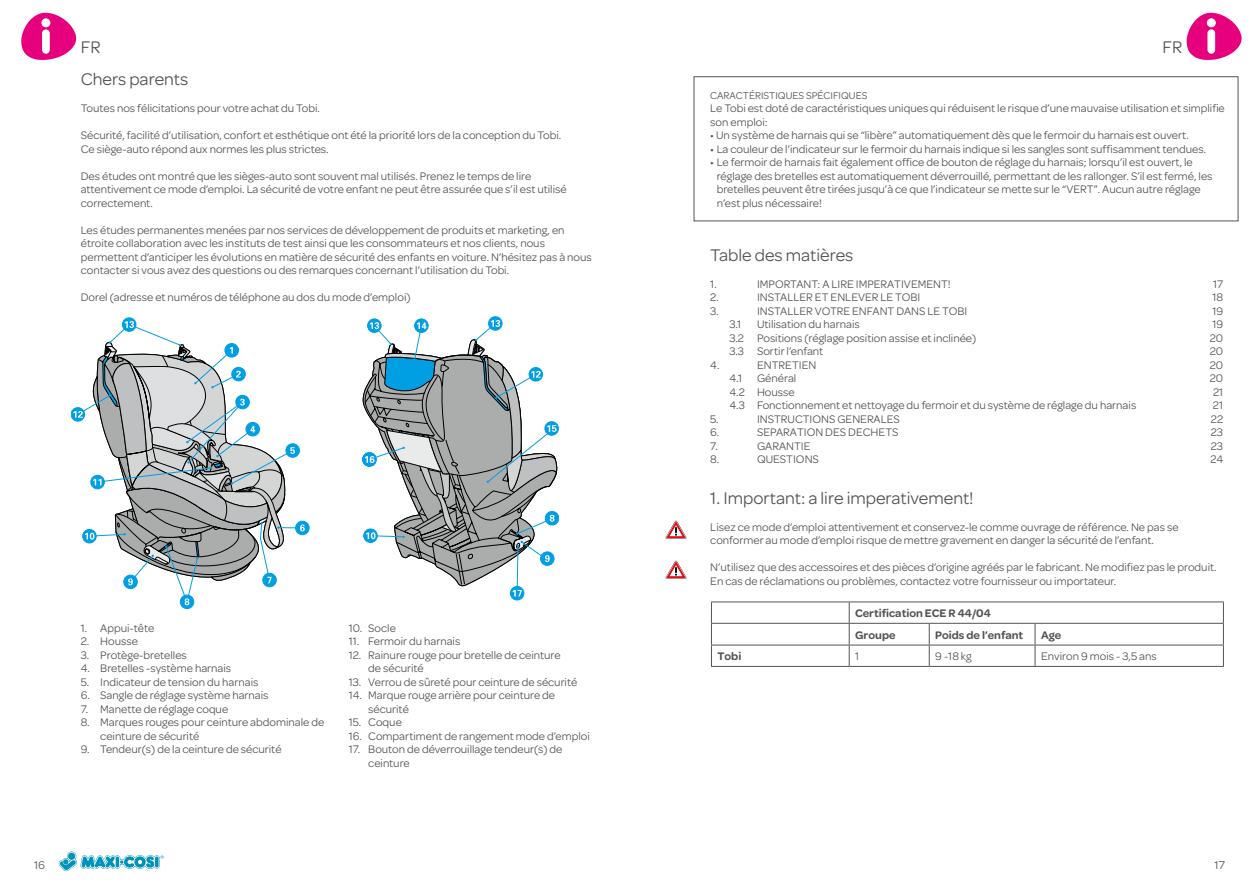
<style>
.page{position:relative;width:1259px;height:893px;background:#fff}
.page>*{position:absolute;margin:0;border:0;box-sizing:border-box;transform-origin:0 0}
.t1{font:18px "Omnes";color:#535454}
.t2{font:12px "Omnes";color:#535454}
.t3{font:11.7px/13.5px "Omnes";color:#535454}
.t4{font:600 11.7px/21.3px "Omnes";color:#535454}
.t5{font:10.5px "Omnes";color:#535454}
</style>
<div class="page">
<svg style="left:21px;top:12px;width:56px;height:48px"></svg>
<svg style="left:1186px;top:12px;width:56px;height:48px"></svg>
<svg style="left:59px;top:851px;width:105px;height:20px"></svg>
<div style="left:488px;top:317px;width:14px;height:13px;background:#009fe4;border-radius:50%"></div>
<div style="left:488px;top:317px;width:14px;height:13px;border:1px solid #009fe4;border-radius:50%"></div>
<svg style="left:510px;top:586px;width:14px;height:14px"></svg>
<div style="left:510px;top:586px;width:14px;height:14px;border:1px solid #009fe4;border-radius:50%"></div>
<div style="left:545px;top:422px;width:13px;height:13px;border:1px solid #009fe4;border-radius:50%"></div>
<div style="left:362px;top:453px;width:14px;height:13px;border:1px solid #009fe4;border-radius:50%"></div>
<div style="left:367px;top:319px;width:14px;height:13px;border:1px solid #009fe4;border-radius:50%"></div>
<div style="left:414px;top:319px;width:14px;height:13px;border:1px solid #009fe4;border-radius:50%"></div>
<div style="left:545px;top:511px;width:14px;height:14px;border:1px solid #009fe4;border-radius:50%"></div>
<svg style="left:364px;top:320px;width:193px;height:276px"></svg>
<div style="left:296px;top:521px;width:13px;height:14px;background:#009fe4;border-radius:50%"></div>
<div style="left:295px;top:521px;width:14px;height:14px;border:1px solid #009fe4;border-radius:50%"></div>
<div style="left:180px;top:595px;width:14px;height:14px;background:#009fe4;border-radius:50%"></div>
<div style="left:180px;top:595px;width:14px;height:14px;border:1px solid #009fe4;border-radius:50%"></div>
<div style="left:122px;top:318px;width:14px;height:13px;background:#009fe4;border-radius:50%"></div>
<div style="left:122px;top:318px;width:14px;height:13px;border:1px solid #009fe4;border-radius:50%"></div>
<div style="left:71px;top:408px;width:14px;height:13px;border:1px solid #009fe4;border-radius:50%"></div>
<svg style="left:73px;top:321px;width:232px;height:284px"></svg>
<svg style="left:665px;top:521px;width:21px;height:18px"></svg>
<svg style="left:665px;top:561px;width:21px;height:18px"></svg>
<hr style="left:711px;top:623px;width:138px;height:1px;background:#535454">
<hr style="left:849px;top:623px;width:80px;height:1px;background:#535454">
<hr style="left:929px;top:623px;width:106px;height:1px;background:#535454">
<hr style="left:1035px;top:623px;width:188px;height:1px;background:#535454">
<hr style="left:711px;top:645px;width:138px;height:1px;background:#535454">
<hr style="left:849px;top:645px;width:80px;height:1px;background:#535454">
<hr style="left:929px;top:645px;width:106px;height:1px;background:#535454">
<hr style="left:1035px;top:645px;width:188px;height:1px;background:#535454">
<hr style="left:711px;top:602px;width:138px;height:1px;background:#535454">
<hr style="left:849px;top:602px;width:80px;height:1px;background:#535454">
<hr style="left:929px;top:602px;width:106px;height:1px;background:#535454">
<hr style="left:1035px;top:602px;width:188px;height:1px;background:#535454">
<svg style="left:711px;top:602px;width:1px;height:64px"></svg>
<svg style="left:849px;top:602px;width:1px;height:64px"></svg>
<svg style="left:929px;top:624px;width:1px;height:42px"></svg>
<svg style="left:1034px;top:624px;width:1px;height:42px"></svg>
<svg style="left:1223px;top:602px;width:1px;height:64px"></svg>
<hr style="left:711px;top:666px;width:138px;height:1px;background:#535454">
<hr style="left:849px;top:666px;width:80px;height:1px;background:#535454">
<hr style="left:929px;top:666px;width:106px;height:1px;background:#535454">
<hr style="left:1035px;top:666px;width:188px;height:1px;background:#535454">
<h1 class="t1" style="left:81px;top:38px;width:21px">FR</h1>
<h1 class="t1" style="left:1162px;top:38px;width:21px">FR</h1>
<h1 class="t1" style="left:81px;top:69px;width:109px">Chers parents</h1>
<p class="t3" style="left:81px;top:102px;width:241px">Toutes nos félicitations pour votre achat du Tobi.</p>
<p class="t3" style="left:81px;top:129px;width:482px">Sécurité, facilité d’utilisation, confort et esthétique ont été la priorité lors de la conception du Tobi.<br>Ce siège-auto répond aux normes les plus strictes.</p>
<p class="t3" style="left:81px;top:169px;width:487px">Des études ont montré que les sièges-auto sont souvent mal utilisés. Prenez le temps de lire attentivement ce mode d’emploi. La sécurité de votre enfant ne peut être assurée que s’il est utilisé correctement.</p>
<p class="t3" style="left:81px;top:223px;width:512px">Les études permanentes menées par nos services de développement de produits et marketing, en étroite collaboration avec les instituts de test ainsi que les consommateurs et nos clients, nous permettent d’anticiper les évolutions en matière de sécurité des enfants en voiture. N’hésitez pas à nous contacter si vous avez des questions ou des remarques concernant l’utilisation du Tobi.</p>
<p class="t3" style="left:81px;top:291px;width:331px">Dorel (adresse et numéros de téléphone au dos du mode d’emploi)</p>
<p class="t5" style="left:710px;top:89px;width:159px">CARACTÉRISTIQUES SPÉCIFIQUES</p>
<p class="t3" style="left:710px;top:102px;width:516px">Le Tobi est doté de caractéristiques uniques qui réduisent le risque d’une mauvaise utilisation et simplifie son emploi:</p>
<p class="t3" style="left:710px;top:129px;width:480px">• Un système de harnais qui se “libère” automatiquement dès que le fermoir du harnais est ouvert.</p>
<p class="t3" style="left:710px;top:142px;width:497px">• La couleur de l’indicateur sur le fermoir du harnais indique si les sangles sont suffisamment tendues.</p>
<p class="t3" style="left:716px;top:156px;width:497px;text-indent:-6px">• Le fermoir de harnais fait également office de bouton de réglage du harnais; lorsqu’il est ouvert, le réglage des bretelles est automatiquement déverrouillé, permettant de les rallonger. S’il est fermé, les bretelles peuvent être tirées jusqu’à ce que l’indicateur se mette sur le “VERT”. Aucun autre réglage n’est plus nécessaire!</p>
<h1 class="t1" style="left:710px;top:245px;width:145px">Table des matières</h1>
<p class="t3" style="left:710px;top:277px;width:8px">1.</p>
<p class="t3" style="left:757px;top:277px;width:195px">IMPORTANT: A LIRE IMPERATIVEMENT!</p>
<p class="t3" style="left:1213px;top:277px;width:12px">17</p>
<p class="t3" style="left:710px;top:291px;width:10px">2.</p>
<p class="t3" style="left:757px;top:291px;width:165px">INSTALLER ET ENLEVER LE TOBI</p>
<p class="t3" style="left:1212px;top:291px;width:12px">18</p>
<p class="t3" style="left:710px;top:304px;width:10px">3.</p>
<p class="t3" style="left:757px;top:304px;width:212px">INSTALLER VOTRE ENFANT DANS LE TOBI</p>
<p class="t3" style="left:1212px;top:304px;width:12px">19</p>
<p class="t3" style="left:729px;top:318px;width:13px">3.1</p>
<p class="t3" style="left:757px;top:318px;width:104px">Utilisation du harnais</p>
<p class="t3" style="left:1212px;top:318px;width:12px">19</p>
<p class="t3" style="left:729px;top:331px;width:248px">3.2 Positions (réglage position assise et inclinée)</p>
<p class="t3" style="left:1209px;top:331px;width:15px">20</p>
<p class="t3" style="left:729px;top:345px;width:95px">3.3 Sortir l’enfant</p>
<p class="t3" style="left:1209px;top:345px;width:15px">20</p>
<p class="t3" style="left:710px;top:358px;width:11px">4.</p>
<p class="t3" style="left:757px;top:358px;width:61px">ENTRETIEN</p>
<p class="t3" style="left:1209px;top:358px;width:15px">20</p>
<p class="t3" style="left:729px;top:372px;width:14px">4.1</p>
<p class="t3" style="left:757px;top:372px;width:41px">Général</p>
<p class="t3" style="left:1209px;top:372px;width:15px">20</p>
<p class="t3" style="left:729px;top:385px;width:67px">4.2 Housse</p>
<p class="t3" style="left:1213px;top:385px;width:12px">21</p>
<p class="t3" style="left:729px;top:399px;width:408px">4.3 Fonctionnement et nettoyage du fermoir et du système de réglage du harnais</p>
<p class="t3" style="left:1213px;top:399px;width:12px">21</p>
<p class="t3" style="left:710px;top:412px;width:10px">5.</p>
<p class="t3" style="left:757px;top:412px;width:144px">INSTRUCTIONS GENERALES</p>
<p class="t3" style="left:1211px;top:412px;width:14px">22</p>
<p class="t3" style="left:710px;top:426px;width:11px">6.</p>
<p class="t3" style="left:757px;top:426px;width:143px">SEPARATION DES DECHETS</p>
<p class="t3" style="left:1210px;top:426px;width:14px">23</p>
<p class="t3" style="left:710px;top:439px;width:9px">7.</p>
<p class="t3" style="left:757px;top:439px;width:55px">GARANTIE</p>
<p class="t3" style="left:1210px;top:439px;width:14px">23</p>
<p class="t3" style="left:710px;top:453px;width:10px">8.</p>
<p class="t3" style="left:757px;top:453px;width:63px">QUESTIONS</p>
<p class="t3" style="left:1210px;top:453px;width:14px">24</p>
<h1 class="t1" style="left:710px;top:488px;width:265px">1. Important: a lire imperativement!</h1>
<p class="t3" style="left:710px;top:520px;width:470px">Lisez ce mode d’emploi attentivement et conservez-le comme ouvrage de référence. Ne pas se conformer au mode d’emploi risque de mettre gravement en danger la sécurité de l’enfant.</p>
<p class="t3" style="left:710px;top:561px;width:508px">N’utilisez que des accessoires et des pièces d’origine agréés par le fabricant. Ne modifiez pas le produit.<br>En cas de réclamations ou problèmes, contactez votre fournisseur ou importateur.</p>
<p class="t4" style="left:855px;top:604px;width:137px">Certification ECE R 44/04<br>Groupe</p>
<p class="t3" style="left:81px;top:621px;width:75px">1. Appui-tête</p>
<p class="t3" style="left:81px;top:635px;width:59px">2. Housse</p>
<p class="t3" style="left:81px;top:648px;width:108px">3. Protège-bretelles</p>
<p class="t3" style="left:81px;top:662px;width:152px">4. Bretelles -système harnais</p>
<p class="t3" style="left:81px;top:675px;width:179px">5. Indicateur de tension du harnais</p>
<p class="t3" style="left:81px;top:689px;width:189px">6. Sangle de réglage système harnais</p>
<p class="t3" style="left:81px;top:702px;width:149px">7. Manette de réglage coque</p>
<p class="t3" style="left:100px;top:716px;width:226px;text-indent:-20px">8. Marques rouges pour ceinture abdominale de ceinture de sécurité</p>
<p class="t3" style="left:81px;top:743px;width:202px">9. Tendeur(s) de la ceinture de sécurité</p>
<p class="t3" style="left:349px;top:621px;width:49px">10. Socle</p>
<p class="t3" style="left:349px;top:635px;width:113px">11. Fermoir du harnais</p>
<p class="t3" style="left:368px;top:648px;width:194px;text-indent:-19px">12. Rainure rouge pour bretelle de ceinture de sécurité</p>
<p class="t3" style="left:349px;top:675px;width:230px">13. Verrou de sûreté pour ceinture de sécurité</p>
<p class="t3" style="left:368px;top:689px;width:188px;text-indent:-20px">14. Marque rouge arrière pour ceinture de sécurité</p>
<p class="t3" style="left:349px;top:716px;width:55px">15. Coque</p>
<p class="t3" style="left:349px;top:729px;width:243px">16. Compartiment de rangement mode d’emploi</p>
<p class="t3" style="left:368px;top:743px;width:196px;text-indent:-20px">17. Bouton de déverrouillage tendeur(s) de ceinture</p>
<p class="t4" style="left:935px;top:625px;width:90px">Poids de l’enfant</p>
<p class="t4" style="left:1041px;top:625px;width:22px">Age</p>
<p class="t4" style="left:717px;top:647px;width:25px">Tobi</p>
<p class="t3" style="left:855px;top:650px;width:6px">1</p>
<p class="t3" style="left:935px;top:650px;width:38px">9 -18 kg</p>
<p class="t3" style="left:1041px;top:650px;width:117px">Environ 9 mois - 3,5 ans</p>
<p class="t2" style="left:34px;top:858px;width:13px">16</p>
<p class="t2" style="left:1214px;top:858px;width:12px">17</p>
</div>
